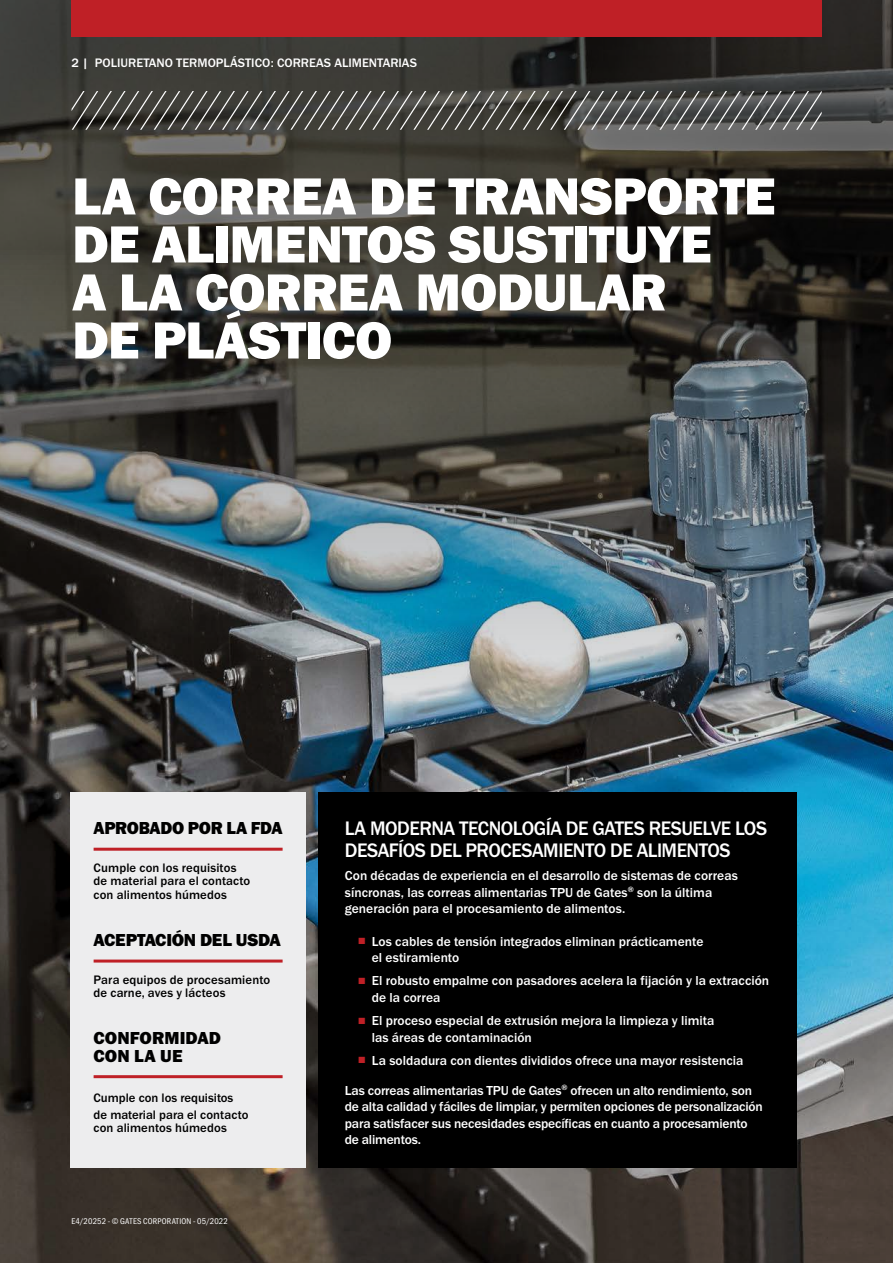
<style>
.page{position:relative;width:893px;height:1263px;background:#fff}
.page>*{position:absolute;margin:0;border:0;box-sizing:border-box;transform-origin:0 0}
._40pt_HEAVY_CAPS{font:54px/48px "Franklin Gothic URW Hea";letter-spacing:-.015em;color:#fff}
._15pt_MEDIUM_CAPS{font:500 20.25px/21.8px "Franklin Gothic URW";letter-spacing:-.025em;color:#fff;scale:.96 1}
._11_25pt_HEAVY_CAPS{font:18px "Franklin Gothic URW Hea";letter-spacing:-.015em;color:#000}
._11_25pt_HEAVY_CAPS-2{font:18px/17.2px "Franklin Gothic URW Hea";letter-spacing:.005em;color:#000}
._11_25pt_Demi{font:500 13.5px/16.5px "Franklin Gothic URW";color:#fff}
._9_5pt_Book{font:500 12.75px/13.5px "Franklin Gothic URW";letter-spacing:.01em;color:#000}
.page_number{font:500 12.75px "Franklin Gothic URW";color:#fff}
._6_75pt_Cond_Book{font:8.7px "Franklin Gothic URW Cond";letter-spacing:.025em;color:#fff}
.s1{color:#bf2026}
</style>
<div class="page">
<img style="left:0;top:0;width:893px;height:1263px">
<svg style="left:72px;top:91px;width:750px;height:39px;background:#565652"></svg>
<div style="left:72px;top:0;width:750px;height:37px;background:#bf2026"></div>
<div style="left:318px;top:792px;width:478px;height:376px;background:#000"></div>
<div style="left:70px;top:792px;width:236px;height:376px;background:#ededee"></div>
<hr style="left:94px;top:848px;width:189px;height:3px;background:#bf2026">
<hr style="left:94px;top:959px;width:189px;height:3px;background:#bf2026">
<hr style="left:94px;top:1075px;width:189px;height:3px;background:#bf2026">
<p class="page_number" style="left:72px;top:55px;width:347px">2 | POLIURETANO TERMOPLÁSTICO: CORREAS ALIMENTARIAS</p>
<p class="_40pt_HEAVY_CAPS" style="left:72px;top:171px;width:705px">LA CORREA DE TRANSPORTE<br>DE ALIMENTOS SUSTITUYE<br>A LA CORREA MODULAR<br>DE PLÁSTICO</p>
<p class="_11_25pt_HEAVY_CAPS" style="left:94px;top:816px;width:190px">APROBADO POR LA FDA</p>
<p class="_9_5pt_Book" style="left:94px;top:860px;width:158px">Cumple con los requisitos de material para el contacto con alimentos húmedos</p>
<p class="_11_25pt_HEAVY_CAPS" style="left:94px;top:928px;width:189px">ACEPTACIÓN DEL USDA</p>
<p class="_9_5pt_Book" style="left:94px;top:972px;width:178px">Para equipos de procesamiento de carne, aves y lácteos</p>
<p class="_11_25pt_HEAVY_CAPS-2" style="left:94px;top:1029px;width:129px">CONFORMIDAD<br>CON LA UE</p>
<p class="_9_5pt_Book" style="left:94px;top:1089px;width:157px;line-height:16.5px">Cumple con los requisitos de material para el contacto</p>
<p class="_9_5pt_Book" style="left:94px;top:1121px;width:135px">con alimentos húmedos</p>
<p class="_6_75pt_Cond_Book" style="left:71px;top:1215px;width:158px">E4/20252 - © GATES CORPORATION - 05/2022</p>
<p class="_15pt_MEDIUM_CAPS" style="left:345px;top:817px;width:441px">LA MODERNA TECNOLOGÍA DE GATES RESUELVE LOS<br>DESAFÍOS DEL PROCESAMIENTO DE ALIMENTOS</p>
<p class="_11_25pt_Demi" style="left:345px;top:867px;width:395px">Con décadas de experiencia en el desarrollo de sistemas de correas síncronas, las correas alimentarias TPU de Gates<sup>®</sup> son la última generación para el procesamiento de alimentos.</p>
<p class="_11_25pt_Demi" style="left:372px;top:932px;width:333px;text-indent:-14px"><span class="s1">■</span> Los cables de tensión integrados eliminan prácticamente el estiramiento</p>
<p class="_11_25pt_Demi" style="left:372px;top:972px;width:399px;text-indent:-14px"><span class="s1">■</span> El robusto empalme con pasadores acelera la fijación y la extracción de la correa</p>
<p class="_11_25pt_Demi" style="left:372px;top:1012px;width:344px;text-indent:-14px"><span class="s1">■</span> El proceso especial de extrusión mejora la limpieza y limita las áreas de contaminación</p>
<p class="_11_25pt_Demi" style="left:358px;top:1052px;width:387px"><span class="s1">■</span> La soldadura con dientes divididos ofrece una mayor resistencia</p>
<p class="_11_25pt_Demi" style="left:345px;top:1082px;width:420px">Las correas alimentarias TPU de Gates<sup>®</sup> ofrecen un alto rendimiento, son de alta calidad y fáciles de limpiar, y permiten opciones de personalización para satisfacer sus necesidades específicas en cuanto a procesamiento de alimentos.</p>
</div>
